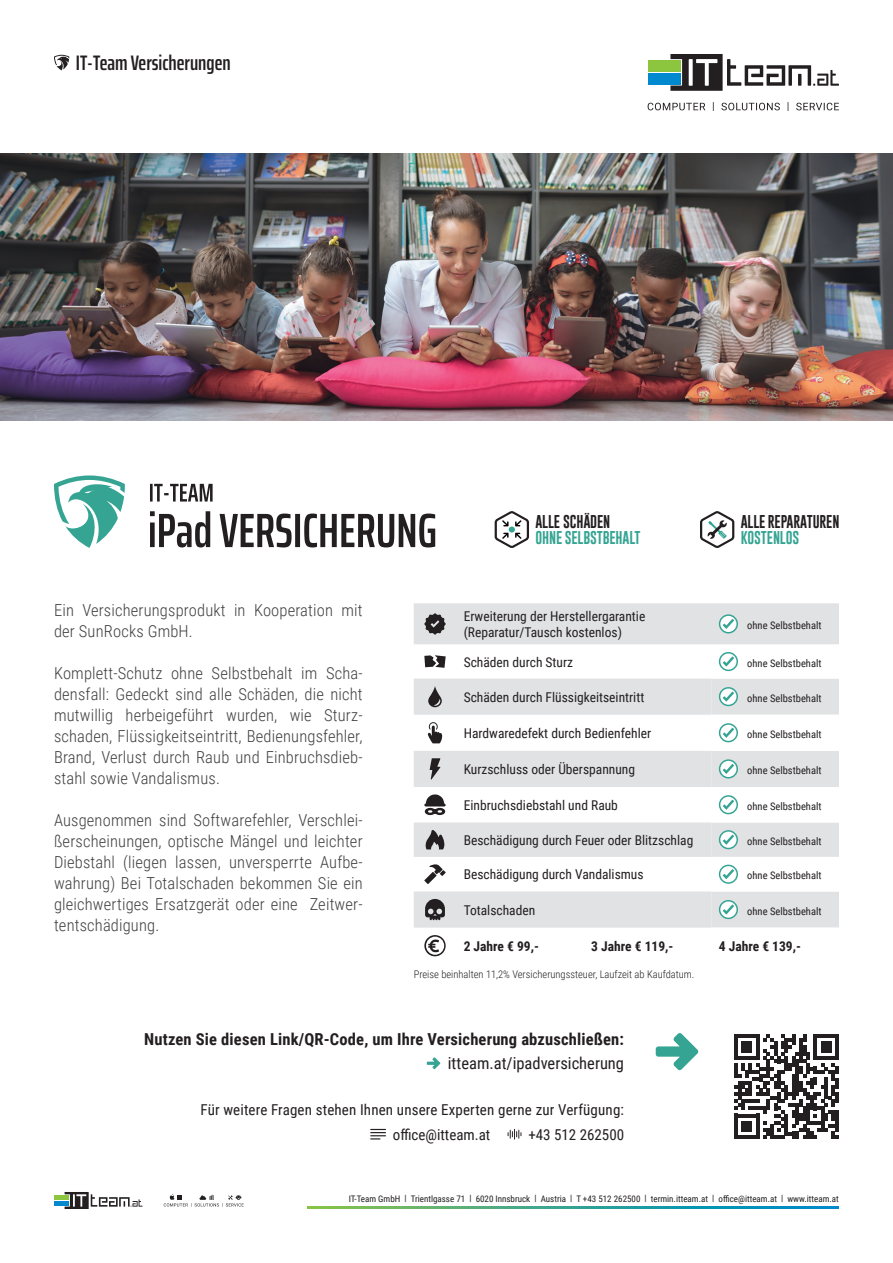
<style>
.page{position:relative;width:893px;height:1263px;background:#fff}
.page>*{position:absolute;margin:0;border:0;box-sizing:border-box;transform-origin:0 0}
.t1{font:600 extra-condensed 21px "Saira";color:#231f20}
.t2{font:300 16.5px/21px "Roboto Condensed";letter-spacing:.01em;color:#3e3e3f;text-align:justify}
.t3{font:700 16.5px "Roboto Condensed";letter-spacing:.01em;color:#231f20}
.t4{font:16.5px "Roboto Condensed";color:#231f20}
.t5{font:15px/24px "Roboto Condensed";letter-spacing:.01em;color:#231f20}
.t6{font:13.5px/16.2px "Roboto Condensed";color:#231f20}
.t7{font:700 13.5px "Roboto Condensed";color:#231f20}
.t8{font:13.5px "Gobold";letter-spacing:-.01em;color:#231f20}
.t9{font:13.5px "Gobold";letter-spacing:-.01em;color:#35a493}
.t10{font:10.5px "Roboto Condensed";color:#231f20}
.t11{font:300 10.5px "Roboto Condensed";color:#231f20}
.t12{font:9px "Roboto Condensed";color:#231f20}
.s1{font-size:8.7px}
</style>
<div class="page">
<img style="left:0;top:153px;width:893px;height:267px">
<div style="left:414px;top:603px;width:425px;height:41px;background:#e1e2e4"></div>
<svg style="left:414px;top:678px;width:297px;height:250px;fill:#e1e2e4"></svg>
<svg style="left:424px;top:613px;width:22px;height:21px"></svg>
<svg style="left:719px;top:614px;width:19px;height:19px"></svg>
<div style="left:720px;top:616px;width:16px;height:16px;background:#fff;border-radius:50%"></div>
<svg style="left:723px;top:619px;width:11px;height:10px"></svg>
<svg style="left:424px;top:655px;width:22px;height:13px"></svg>
<svg style="left:428px;top:686px;width:14px;height:21px"></svg>
<svg style="left:428px;top:722px;width:16px;height:21px"></svg>
<svg style="left:430px;top:758px;width:10px;height:22px"></svg>
<svg style="left:424px;top:794px;width:22px;height:21px"></svg>
<svg style="left:425px;top:830px;width:21px;height:19px"></svg>
<svg style="left:424px;top:863px;width:22px;height:21px"></svg>
<svg style="left:425px;top:899px;width:20px;height:21px"></svg>
<svg style="left:711px;top:644px;width:128px;height:284px"></svg>
<svg style="left:424px;top:935px;width:22px;height:21px"></svg>
<svg style="left:307px;top:1206px;width:532px;height:3px;background:#37a490"></svg>
<div style="left:54px;top:1195px;width:15px;height:5px;background:#8bc63e"></div>
<div style="left:54px;top:1201px;width:15px;height:5px;background:#0089cf"></div>
<svg style="left:65px;top:1192px;width:77px;height:17px"></svg>
<svg style="left:164px;top:1194px;width:80px;height:13px"></svg>
<svg style="left:427px;top:1057px;width:13px;height:12px"></svg>
<svg style="left:370px;top:1129px;width:16px;height:10px"></svg>
<svg style="left:508px;top:1129px;width:13px;height:10px"></svg>
<svg style="left:734px;top:1034px;width:105px;height:105px"></svg>
<svg style="left:700px;top:511px;width:34px;height:37px"></svg>
<svg style="left:495px;top:511px;width:34px;height:37px"></svg>
<svg style="left:54px;top:55px;width:15px;height:15px"></svg>
<div style="left:648px;top:61px;width:33px;height:11px;background:#8bc63e"></div>
<div style="left:648px;top:73px;width:33px;height:11px;background:#0089cf"></div>
<svg style="left:670px;top:54px;width:169px;height:37px"></svg>
<svg style="left:648px;top:102px;width:191px;height:9px"></svg>
<svg style="left:150px;top:484px;width:63px;height:17px"></svg>
<svg style="left:150px;top:511px;width:285px;height:36px"></svg>
<svg style="left:54px;top:475px;width:71px;height:73px"></svg>
<svg style="left:656px;top:1033px;width:42px;height:37px"></svg>
<p class="t1" style="left:76px;top:47px;width:156px">IT-Team Versicherungen</p>
<p class="t2" style="left:54px;top:599px;width:310px">Ein Versicherungsprodukt in Kooperation mit der SunRocks GmbH.</p>
<p class="t2" style="left:54px;top:662px;width:310px">Komplett-Schutz ohne Selbstbehalt im Scha&shy;densfall: Gedeckt sind alle Schäden, die nicht mutwillig herbeigeführt wurden, wie Sturz&shy;schaden, Flüssigkeitseintritt, Bedienungsfehler, Brand, Verlust durch Raub und Einbruchsdieb&shy;stahl sowie Vandalismus.</p>
<p class="t2" style="left:54px;top:809px;width:310px">Ausgenommen sind Softwarefehler, Verschlei&shy;ßerscheinungen, optische Mängel und leichter Diebstahl (liegen lassen, unversperrte Aufbe&shy;wahrung) Bei Totalschaden bekommen Sie ein gleichwertiges Ersatzgerät oder eine Zeitwer&shy;tentschädigung.</p>
<p class="t8" style="left:535px;top:513px;width:76px">ALLE SCHÄDEN</p>
<p class="t9" style="left:535px;top:529px;width:107px">OHNE SELBSTBEHALT</p>
<p class="t8" style="left:741px;top:513px;width:100px">ALLE REPARATUREN</p>
<p class="t9" style="left:741px;top:529px;width:60px">KOSTENLOS</p>
<p class="t6" style="left:464px;top:607px;width:183px">Erweiterung der Herstellergarantie (Reparatur/Tausch kostenlos)</p>
<p class="t10" style="left:747px;top:618px;width:76px">ohne Selbstbehalt</p>
<p class="t6" style="left:464px;top:653px;width:111px">Schäden durch Sturz</p>
<p class="t10" style="left:747px;top:655px;width:76px">ohne Selbstbehalt</p>
<p class="t6" style="left:464px;top:688px;width:182px">Schäden durch Flüssigkeitseintritt</p>
<p class="t10" style="left:747px;top:691px;width:76px">ohne Selbstbehalt</p>
<p class="t6" style="left:464px;top:724px;width:189px">Hardwaredefekt durch Bedienfehler</p>
<p class="t10" style="left:747px;top:727px;width:76px">ohne Selbstbehalt</p>
<p class="t6" style="left:464px;top:761px;width:173px">Kurzschluss oder Überspannung</p>
<p class="t10" style="left:747px;top:763px;width:76px">ohne Selbstbehalt</p>
<p class="t6" style="left:464px;top:796px;width:156px">Einbruchsdiebstahl und Raub</p>
<p class="t10" style="left:747px;top:799px;width:76px">ohne Selbstbehalt</p>
<p class="t6" style="left:464px;top:831px;width:231px">Beschädigung durch Feuer oder Blitzschlag</p>
<p class="t10" style="left:747px;top:834px;width:76px">ohne Selbstbehalt</p>
<p class="t6" style="left:464px;top:866px;width:181px">Beschädigung durch Vandalismus</p>
<p class="t10" style="left:747px;top:868px;width:76px">ohne Selbstbehalt</p>
<p class="t6" style="left:464px;top:901px;width:73px">Totalschaden</p>
<p class="t10" style="left:747px;top:903px;width:76px">ohne Selbstbehalt</p>
<p class="t7" style="left:464px;top:936px;width:77px">2 Jahre € 99,-</p>
<p class="t7" style="left:591px;top:936px;width:84px">3 Jahre € 119,-</p>
<p class="t7" style="left:719px;top:936px;width:84px">4 Jahre € 139,-</p>
<p class="t11" style="left:414px;top:967px;width:282px">Preise beinhalten 11,2% Versicherungssteuer, Laufzeit ab Kaufdatum.</p>
<p class="t3" style="left:144px;top:1028px;width:481px">Nutzen Sie diesen Link/QR-Code, um Ihre Versicherung abzuschließen:</p>
<p class="t4" style="left:448px;top:1052px;width:178px">itteam.at/ipadversicherung</p>
<p class="t5" style="left:393px;top:1097px;width:233px;text-indent:-192px">Für weitere Fragen stehen Ihnen unsere Experten gerne zur Verfügung: office@itteam.at</p>
<p class="t5" style="left:528px;top:1121px;width:97px">+43 512 262500</p>
<p class="t12" style="left:349px;top:1193px;width:492px">IT-Team GmbH <span class="s1">|</span> Trientlgasse 71 <span class="s1">|</span> 6020 Innsbruck <span class="s1">|</span> Austria <span class="s1">|</span> T +43 512 262500 <span class="s1">|</span> termin.itteam.at <span class="s1">|</span> office@itteam.at <span class="s1">|</span> www.itteam.at</p>
</div>
